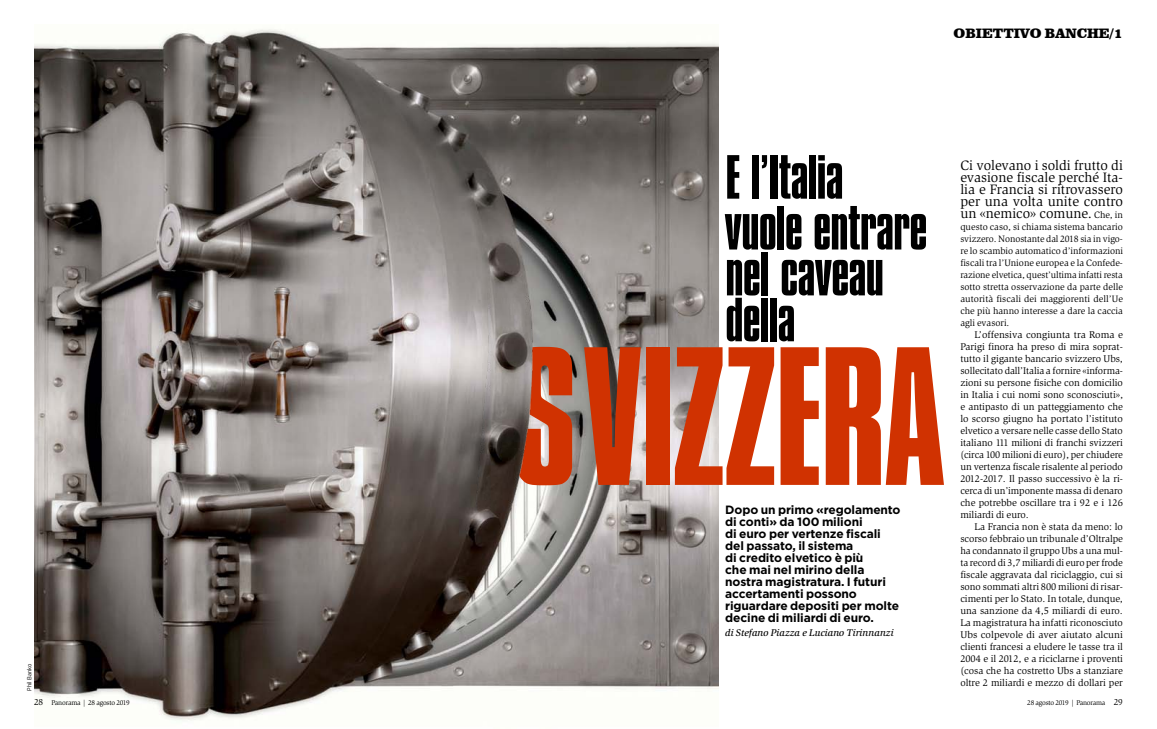
<style>
.page{position:relative;width:1157px;height:729px;background:#fff}
.page>*{position:absolute;margin:0;border:0;box-sizing:border-box;transform-origin:0 0}
.t1{font:206.2px "Compacta LT";letter-spacing:-.005em;color:#d03201}
.t2{font:65.2px/47.5px "Compacta LT";letter-spacing:-.01em;color:#000}
.t3{font:14px/12px "Slimbach Std";color:#000;text-align:justify}
.t4{font:900 14px "Clarendon BT";color:#000}
.t5{font:700 12px/12px "Gotham";letter-spacing:-.01em;color:#000}
.t6{font:10px/12px "Slimbach Std";color:#000;text-align:justify}
.t7{font:italic 500 10px "Slimbach Std";color:#000}
.t8{font:9.5px/12px "Slimbach Std";color:#000;text-align:justify}
.t9{font:7px "Slimbach Std";letter-spacing:-.025em;color:#000}
.t10{font:6px "Gotham Narrow";color:#000}
.s1{font-size:9px}
.s2{font-size:9.5px}
</style>
<div class="page">
<img style="left:34px;top:29px;width:684px;height:692px">
<img style="left:411px;top:293px;width:307px;height:219px">
<p class="t10" style="left:26px;top:690px;width:28px;rotate:-90deg">Phil Banko</p>
<p class="t9" style="left:34px;top:698px;width:97px"><span class="s1">28</span> Panorama | 28 agosto 2019</p>
<h3 class="t4" style="left:953px;top:24px;width:171px">OBIETTIVO BANCHE/1</h3>
<h2 class="t2" style="left:725px;top:153px;width:203px">E l’Italia vuole entrare nel caveau della</h2>
<h1 class="t1" style="left:513px;top:307px;width:432px">SVIZZERA</h1>
<p class="t5" style="left:725px;top:503px;width:177px">Dopo un primo «regolamento di conti» da 100 milioni<br>di euro per vertenze fiscali del passato, il sistema<br>di credito elvetico è più<br>che mai nel mirino della nostra magistratura. I futuri accertamenti possono riguardare depositi per molte decine di miliardi di euro.</p>
<p class="t7" style="left:725px;top:626px;width:170px">di Stefano Piazza e Luciano Tirinnanzi</p>
<h3 class="t3" style="left:960px;top:159px;width:164px">Ci volevano i soldi frutto di evasione fiscale perché Ita&shy;lia e Francia si ritrovassero per una volta unite contro un «nemico» comune. <span class="s2">Che, in</span></h3>
<p class="t8" style="left:960px;top:221px;width:164px">questo caso, si chiama sistema bancario svizzero. Nonostante dal 2018 sia in vigo&shy;re lo scambio automatico d’informazioni fiscali tra l’Unione europea e la Confede&shy;razione elvetica, quest’ultima infatti resta sotto stretta osservazione da parte delle autorità fiscali dei maggiorenti dell’Ue che più hanno interesse a dare la caccia agli evasori.</p>
<p class="t6" style="left:960px;top:329px;width:164px;text-indent:14px">L’offensiva congiunta tra Roma e Parigi finora ha preso di mira soprat&shy;tutto il gigante bancario svizzero Ubs, sollecitato dall’Italia a fornire «informa&shy;zioni su persone fisiche con domicilio in Italia i cui nomi sono sconosciuti», e antipasto di un patteggiamento che lo scorso giugno ha portato l’istituto elvetico a versare nelle casse dello Stato italiano 111 milioni di franchi svizzeri (circa 100 milioni di euro), per chiudere un vertenza fiscale risalente al periodo 2012-2017. Il passo successivo è la ri&shy;cerca di un’imponente massa di denaro che potrebbe oscillare tra i 92 e i 126 miliardi di euro.</p>
<p class="t6" style="left:960px;top:521px;width:164px;text-indent:14px">La Francia non è stata da meno: lo scorso febbraio un tribunale d’Oltralpe ha condannato il gruppo Ubs a una mul&shy;ta record di 3,7 miliardi di euro per frode fiscale aggravata dal riciclaggio, cui si sono sommati altri 800 milioni di risar&shy;cimenti per lo Stato. In totale, dunque, una sanzione da 4,5 miliardi di euro.<br>La magistratura ha infatti riconosciuto Ubs colpevole di aver aiutato alcuni clienti francesi a eludere le tasse tra il 2004 e il 2012, e a riciclarne i proventi (cosa che ha costretto Ubs a stanziare oltre 2 miliardi e mezzo di dollari per</p>
<p class="t9" style="left:1027px;top:698px;width:97px">28 agosto 2019 | Panorama <span class="s1">29</span></p>
</div>
